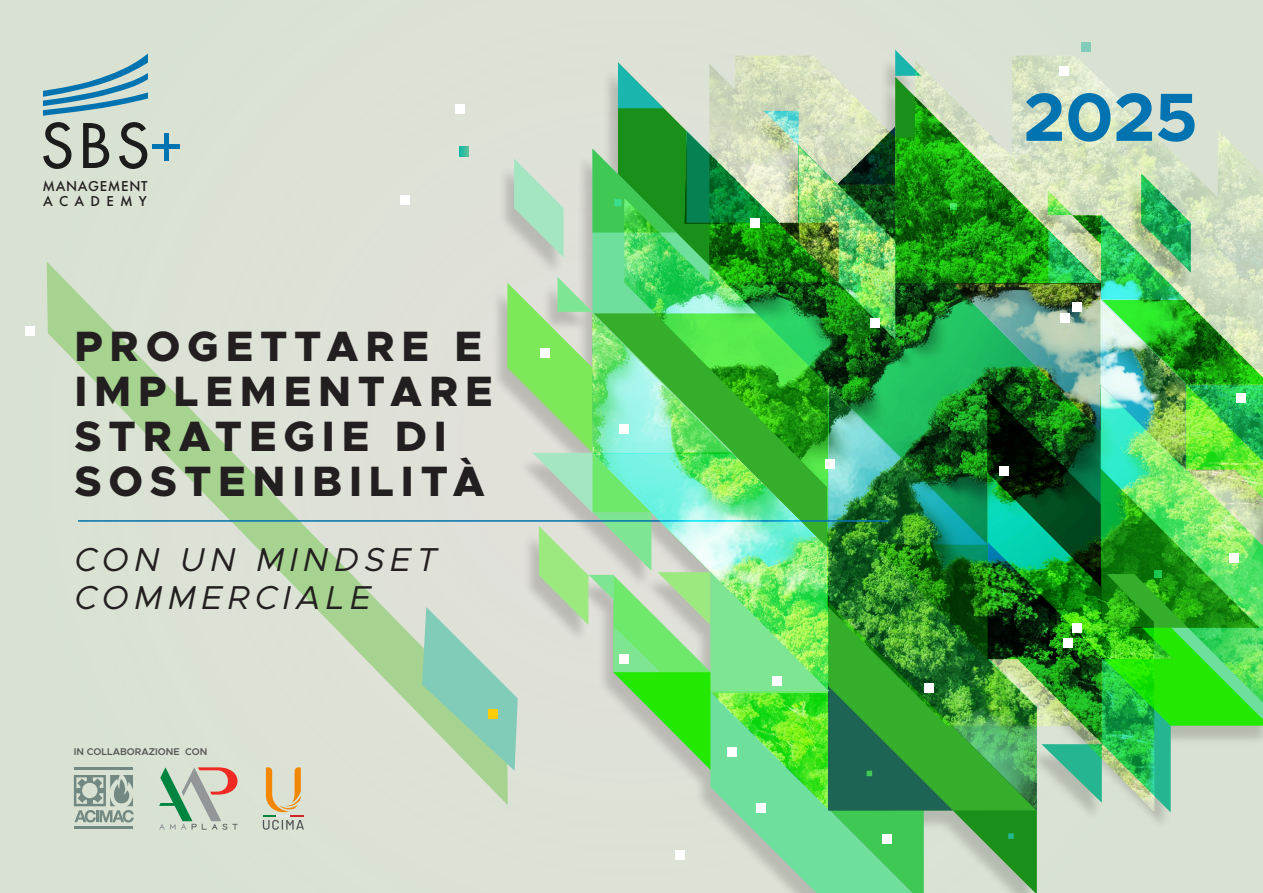
<style>
.page{position:relative;width:1263px;height:893px;background:#d9e2d3}
.page>*{position:absolute;margin:0;border:0;box-sizing:border-box;transform-origin:0 0}
.t1{font:700 68.4px "Metropolis";color:#0073b0}
.t2{font:800 42.6px/45.2px "Metropolis";letter-spacing:.16em;color:#231f20}
.t3{font:italic 33.3px/37.5px "Metropolis";letter-spacing:.16em;color:#231f20}
.t4{font:500 14.85px/14.9px "Futura PT";letter-spacing:.045em;color:#231f20}
.t5{font:600 9.75px "Metropolis";color:#575757}
</style>
<div class="page">
<svg style="left:43px;top:122px;width:28px;height:47px"></svg>
<svg style="left:83px;top:123px;width:26px;height:45px"></svg>
<svg style="left:119px;top:122px;width:28px;height:47px"></svg>
<svg style="left:43px;top:53px;width:105px;height:63px"></svg>
<div style="left:164px;top:133px;width:5px;height:27px;background:#0073b0"></div>
<div style="left:153px;top:144px;width:27px;height:5px;background:#0073b0"></div>
<hr style="left:74px;top:827px;width:59px;height:2px;background:#728882">
<svg style="left:74px;top:805px;width:60px;height:17px"></svg>
<svg style="left:159px;top:805px;width:78px;height:25px"></svg>
<svg style="left:263px;top:805px;width:41px;height:25px"></svg>
<div style="left:400px;top:196px;width:9px;height:9px;background:#fff"></div>
<div style="left:26px;top:326px;width:9px;height:10px;background:#fff"></div>
<div style="left:1081px;top:43px;width:10px;height:9px;background:#80ccb9"></div>
<svg style="left:47px;top:262px;width:375px;height:543px"></svg>
<img style="left:422px;top:50px;width:841px;height:843px">
<hr style="left:78px;top:520px;width:811px;height:2px;background:#0073b0">
<div style="left:488px;top:709px;width:9px;height:10px;background:#fecd08"></div>
<img style="left:593px;top:452px;width:235px;height:239px">
<p class="t4" style="left:43px;top:179px;width:106px">MANAGEMENT<br>ACADEMY</p>
<p class="t2" style="left:74px;top:323px;width:420px">PROGETTARE E<br>IMPLEMENTARE<br>STRATEGIE DI<br>SOSTENIBILITÀ</p>
<p class="t3" style="left:74px;top:541px;width:364px">CON UN MINDSET<br>COMMERCIALE</p>
<p class="t5" style="left:74px;top:746px;width:135px">IN COLLABORAZIONE CON</p>
<h1 class="t1" style="left:1023px;top:74px;width:176px">2025</h1>
</div>
